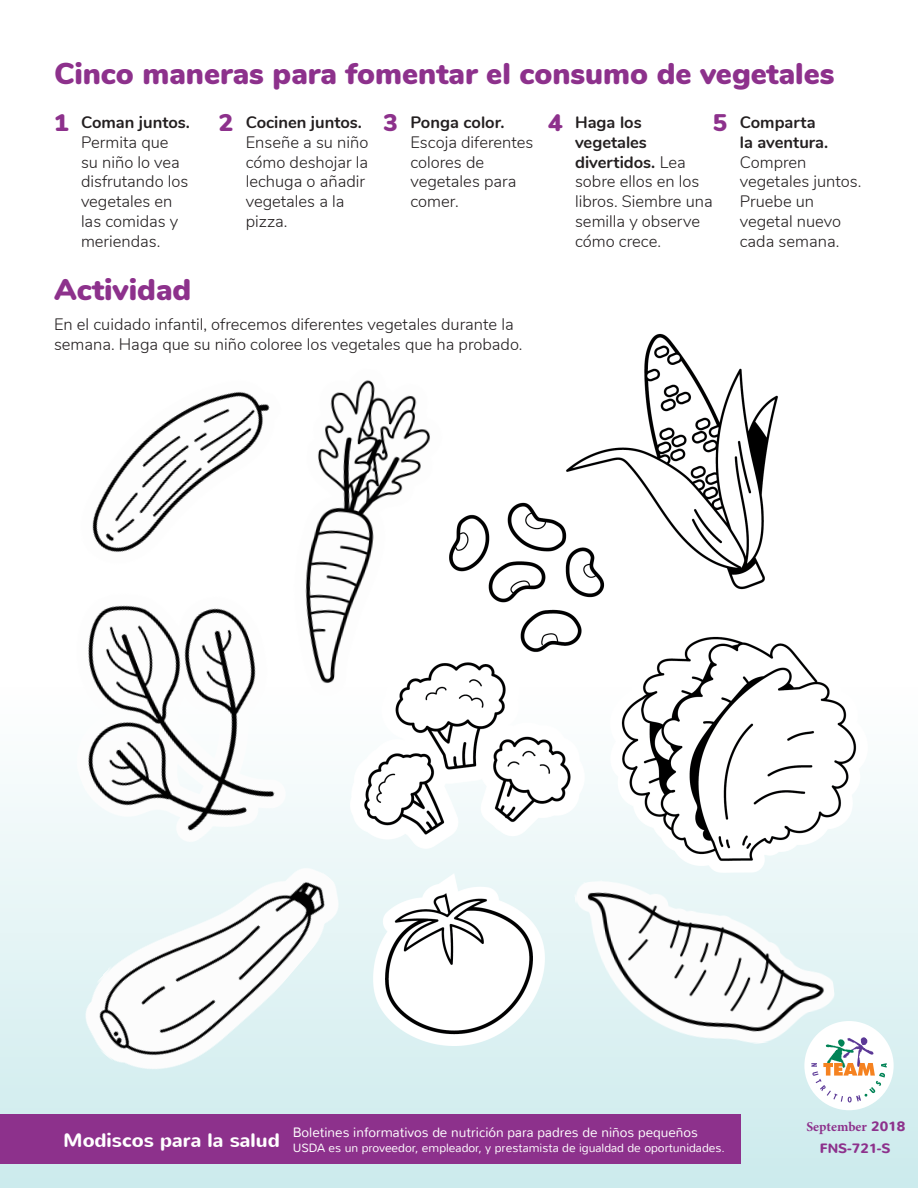
<style>
.page{position:relative;width:918px;height:1188px;background:#fff}
.page>*{position:absolute;margin:0;border:0;box-sizing:border-box;transform-origin:0 0}
.t1{font:900 30px "Qdcjjw Nunito";color:#8d318c}
.t2{font:900 24px "Qdcjjw Nunito";color:#8d318c}
.t3{font:700 19.5px "Dbwdkl Nunito";color:#fff}
.t4{font:300 16.5px/19.8px "Pbfswm Nunito";color:#231f20}
.t5{font:300 13.5px "Ltkxxj Nunito";color:#fff}
.t6{font:700 13.5px/21.9px "Cjsnrf Nunito";color:#8d318c;text-align:center}
.t7{font:300 12px "Ltkxxj Nunito";color:#fff}
.s1{font-family:"Qdcjjw Nunito";font-weight:900;font-size:24px;color:#8d318c}
.s2{font-family:"Bjfyrt Nunito";font-weight:700}
.s3{font-family:"Rrrtwf Minion Pro"}
</style>
<div class="page">
<div style="left:0;top:685px;width:918px;height:503px;background:linear-gradient(to bottom,#fefefe,#cbeaec)"></div>
<img style="left:449px;top:502px;width:133px;height:147px">
<img style="left:351px;top:649px;width:234px;height:200px">
<img style="left:311px;top:380px;width:137px;height:324px">
<img style="left:92px;top:391px;width:219px;height:161px">
<img style="left:610px;top:636px;width:258px;height:237px">
<img style="left:25px;top:552px;width:295px;height:321px">
<img style="left:374px;top:873px;width:170px;height:172px">
<div style="left:804px;top:1021px;width:90px;height:89px;background:#fff;border-radius:50%"></div>
<svg style="left:811px;top:1028px;width:76px;height:75px"></svg>
<div style="left:0;top:1115px;width:741px;height:49px;background:#8d318c"></div>
<img style="left:554px;top:333px;width:224px;height:268px">
<img style="left:573px;top:856px;width:266px;height:206px">
<img style="left:64px;top:807px;width:291px;height:305px">
<h2 class="t1" style="left:54px;top:52px;width:782px">Cinco maneras para fomentar el consumo de vegetales</h2>
<p class="t2" style="left:54px;top:105px;width:16px">1</p>
<p class="t4" style="left:246px;top:111px;width:124px;text-indent:-27px"><span class="s1">2</span> <span class="s2">Cocinen juntos.<br></span>Enseñe a su niño cómo deshojar la lechuga o añadir vegetales a la pizza.</p>
<p class="t2" style="left:383px;top:105px;width:16px">3</p>
<p class="t2" style="left:548px;top:105px;width:16px">4</p>
<p class="t4" style="left:740px;top:111px;width:123px;text-indent:-27px"><span class="s1">5</span> <span class="s2">Comparta<br>la aventura.<br></span>Compren vegetales juntos.<br>Pruebe un vegetal nuevo cada semana.</p>
<p class="t4" style="left:81px;top:111px;width:110px"><span class="s2">Coman juntos.<br></span>Permita que<br>su niño lo vea disfrutando los vegetales en las comidas y meriendas.</p>
<p class="t4" style="left:410px;top:111px;width:125px"><span class="s2">Ponga color.<br></span>Escoja diferentes colores de vegetales para comer.</p>
<p class="t4" style="left:575px;top:111px;width:139px"><span class="s2">Haga los vegetales divertidos.</span> Lea sobre ellos en los libros. Siembre una semilla y observe cómo crece.</p>
<h2 class="t1" style="left:54px;top:267px;width:139px">Actividad</h2>
<p class="t4" style="left:54px;top:314px;width:470px">En el cuidado infantil, ofrecemos diferentes vegetales durante la semana. Haga que su niño coloree los vegetales que ha probado.</p>
<p class="t3" style="left:63px;top:1127px;width:218px">Modiscos para la salud</p>
<p class="t5" style="left:293px;top:1124px;width:407px">Boletines informativos de nutrición para padres de niños pequeños</p>
<p class="t7" style="left:293px;top:1140px;width:434px">USDA es un proveedor, empleador, y prestamista de igualdad de oportunidades.</p>
<p class="t6" style="left:806px;top:1115px;width:101px"><span class="s3">September</span> 2018<br>FNS-721-S</p>
</div>
